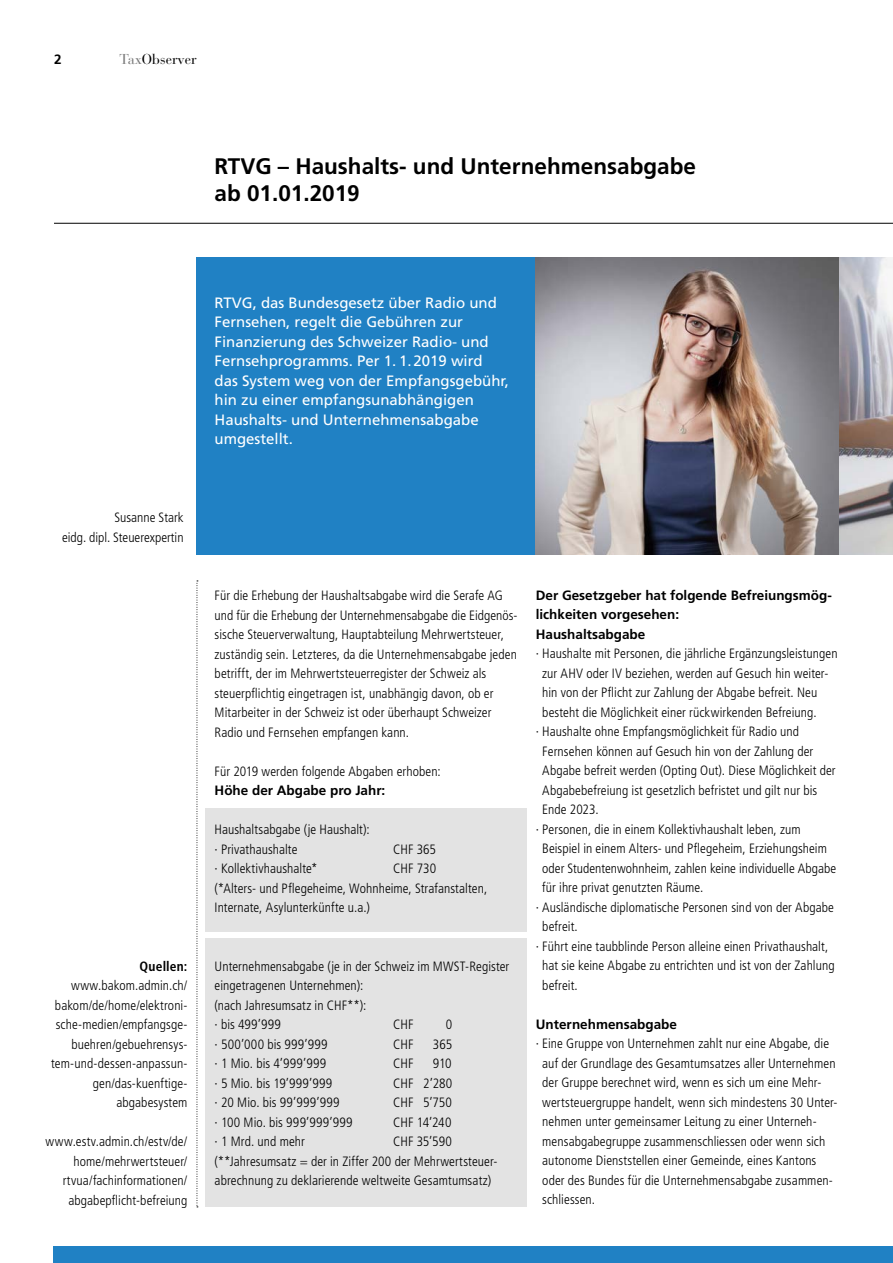
<style>
.page{position:relative;width:893px;height:1263px;background:#fff}
.page>*{position:absolute;margin:0;border:0;box-sizing:border-box;transform-origin:0 0}
.t1{font:700 22.5px/27px "Frutiger LT Std";color:#000}
.t2{font:15px/19.5px "Frutiger LT Std";color:#fff}
.t3{font:14.25px "Bauer Bodoni Std";color:#000}
.t4{font:300 condensed 13.5px/19.5px "Frutiger LT Std";letter-spacing:.005em;color:#000}
.t5{font:700 13.5px/19.5px "Frutiger LT Std";color:#000}
.t6{font:700 condensed 13.5px "Frutiger LT Std";letter-spacing:.01em;color:#000}
.s1{color:#787878}
</style>
<div class="page">
<hr style="left:54px;top:223px;width:839px;height:1px;background:#000">
<div style="left:53px;top:1246px;width:840px;height:17px;background:#2081c4"></div>
<div style="left:206px;top:938px;width:321px;height:269px;background:#e3e3e3"></div>
<div style="left:206px;top:808px;width:321px;height:124px;background:#e3e3e3"></div>
<img style="left:536px;top:257px;width:357px;height:298px">
<div style="left:197px;top:257px;width:339px;height:298px;background:#2081c4"></div>
<svg style="left:197px;top:581px;width:1px;height:626px"></svg>
<p class="t5" style="left:54px;top:50px;width:9px">2</p>
<p class="t3" style="left:120px;top:51px;width:79px"><span class="s1">Tax</span>Observer</p>
<h1 class="t1" style="left:215px;top:153px;width:483px">RTVG – Haushalts- und Unternehmensabgabe ab 01.01.2019</h1>
<p class="t4" style="left:62px;top:508px;width:123px;text-align:right">Susanne Stark<br>eidg. dipl. Steuerexpertin</p>
<p class="t6" style="left:140px;top:958px;width:49px">Quellen:</p>
<p class="t4" style="left:51px;top:976px;width:138px;text-align:right">www.bakom.admin.ch/ bakom/de/home/elektroni&shy;sche-medien/empfangsge&shy;buehren/gebuehrensys&shy;tem-und-dessen-anpassun&shy;gen/das-kuenftige&shy;abgabesystem</p>
<p class="t4" style="left:46px;top:1132px;width:143px;text-align:right">www.estv.admin.ch/estv/de/ home/mehrwertsteuer/ rtvua/fachinformationen/ abgabepflicht-befreiung</p>
<p class="t2" style="left:215px;top:293px;width:296px">RTVG, das Bundesgesetz über Radio und Fernsehen, regelt die Gebühren zur Finanzierung des Schweizer Radio- und Fernsehprogramms. Per 1. 1.2019 wird das System weg von der Empfangsgebühr, hin zu einer empfangsunabhängigen Haushalts- und Unternehmensabgabe umgestellt.</p>
<p class="t4" style="left:215px;top:586px;width:304px">Für die Erhebung der Haushaltsabgabe wird die Serafe AG und für die Erhebung der Unternehmensabgabe die Eidgenös&shy;sische Steuerverwaltung, Hauptabteilung Mehrwertsteuer, zuständig sein. Letzteres, da die Unternehmensabgabe jeden betrifft, der im Mehrwertsteuerregister der Schweiz als steuerpflichtig eingetragen ist, unabhängig davon, ob er Mitarbeiter in der Schweiz ist oder überhaupt Schweizer Radio und Fernsehen empfangen kann.</p>
<p class="t4" style="left:215px;top:761px;width:228px">Für 2019 werden folgende Abgaben erhoben:</p>
<p class="t5" style="left:215px;top:781px;width:172px">Höhe der Abgabe pro Jahr:</p>
<p class="t4" style="left:215px;top:820px;width:157px">Haushaltsabgabe (je Haushalt): ∙ Privathaushalte</p>
<p class="t4" style="left:393px;top:839px;width:44px">CHF 365</p>
<p class="t4" style="left:215px;top:859px;width:105px">∙ Kollektivhaushalte*</p>
<p class="t4" style="left:215px;top:859px;width:274px;text-indent:179px">CHF 730<br>(*Alters- und Pflegeheime, Wohnheime, Strafanstalten,<br>Internate, Asylunterkünfte u.a.)</p>
<p class="t4" style="left:215px;top:956px;width:296px">Unternehmensabgabe (je in der Schweiz im MWST-Register eingetragenen Unternehmen):<br>(nach Jahresumsatz in CHF**):<br>∙ bis 499’999</p>
<p class="t4" style="left:393px;top:1015px;width:22px">CHF</p>
<p class="t4" style="left:446px;top:1015px;width:8px">0</p>
<p class="t4" style="left:215px;top:1034px;width:115px">∙ 500’000 bis 999’999</p>
<p class="t4" style="left:393px;top:1034px;width:22px">CHF</p>
<p class="t4" style="left:433px;top:1034px;width:21px">365</p>
<p class="t4" style="left:215px;top:1054px;width:113px">∙ 1 Mio. bis 4’999’999</p>
<p class="t4" style="left:393px;top:1054px;width:22px">CHF</p>
<p class="t4" style="left:433px;top:1054px;width:20px">910</p>
<p class="t4" style="left:215px;top:1073px;width:119px">∙ 5 Mio. bis 19’999’999</p>
<p class="t4" style="left:393px;top:1073px;width:61px">CHF 2’280</p>
<p class="t4" style="left:215px;top:1093px;width:126px">∙ 20 Mio. bis 99’999’999</p>
<p class="t4" style="left:393px;top:1093px;width:60px">CHF 5’750</p>
<p class="t4" style="left:215px;top:1112px;width:140px">∙ 100 Mio. bis 999’999’999</p>
<p class="t4" style="left:393px;top:1112px;width:60px">CHF 14’240</p>
<p class="t4" style="left:215px;top:1132px;width:92px">∙ 1 Mrd. und mehr</p>
<p class="t4" style="left:215px;top:1132px;width:284px;text-indent:179px">CHF 35’590 (**Jahresumsatz = der in Ziffer 200 der Mehrwertsteuer&shy;abrechnung zu deklarierende weltweite Gesamtumsatz)</p>
<p class="t5" style="left:536px;top:585px;width:298px">Der Gesetzgeber hat folgende Befreiungsmög&shy;lichkeiten vorgesehen:<br>Haushaltsabgabe</p>
<p class="t4" style="left:536px;top:644px;width:303px">∙ Haushalte mit Personen, die jährliche Ergänzungsleistungen</p>
<p class="t4" style="left:542px;top:664px;width:288px">zur AHV oder IV beziehen, werden auf Gesuch hin weiter-</p>
<p class="t4" style="left:542px;top:683px;width:277px">hin von der Pflicht zur Zahlung der Abgabe befreit. Neu</p>
<p class="t4" style="left:542px;top:703px;width:276px">besteht die Möglichkeit einer rückwirkenden Befreiung.</p>
<p class="t4" style="left:536px;top:722px;width:265px">∙ Haushalte ohne Empfangsmöglichkeit für Radio und</p>
<p class="t4" style="left:542px;top:742px;width:273px">Fernsehen können auf Gesuch hin von der Zahlung der</p>
<p class="t4" style="left:542px;top:761px;width:295px">Abgabe befreit werden (Opting Out). Diese Möglichkeit der</p>
<p class="t4" style="left:542px;top:781px;width:276px">Abgabebefreiung ist gesetzlich befristet und gilt nur bis</p>
<p class="t4" style="left:542px;top:800px;width:58px">Ende 2023.</p>
<p class="t4" style="left:536px;top:820px;width:266px">∙ Personen, die in einem Kollektivhaushalt leben, zum</p>
<p class="t4" style="left:542px;top:839px;width:286px">Beispiel in einem Alters- und Pflegeheim, Erziehungsheim</p>
<p class="t4" style="left:542px;top:859px;width:295px">oder Studentenwohnheim, zahlen keine individuelle Abgabe</p>
<p class="t4" style="left:542px;top:878px;width:163px">für ihre privat genutzten Räume.</p>
<p class="t4" style="left:536px;top:898px;width:300px">∙ Ausländische diplomatische Personen sind von der Abgabe</p>
<p class="t4" style="left:542px;top:917px;width:37px">befreit.</p>
<p class="t4" style="left:536px;top:937px;width:294px">∙ Führt eine taubblinde Person alleine einen Privathaushalt,</p>
<p class="t4" style="left:542px;top:956px;width:294px">hat sie keine Abgabe zu entrichten und ist von der Zahlung</p>
<p class="t4" style="left:542px;top:976px;width:37px">befreit.</p>
<p class="t5" style="left:536px;top:1014px;width:143px">Unternehmensabgabe</p>
<p class="t4" style="left:542px;top:1034px;width:297px;text-indent:-6px">∙ Eine Gruppe von Unternehmen zahlt nur eine Abgabe, die auf der Grundlage des Gesamtumsatzes aller Unternehmen der Gruppe berechnet wird, wenn es sich um eine Mehr&shy;wertsteuergruppe handelt, wenn sich mindestens 30 Unter&shy;nehmen unter gemeinsamer Leitung zu einer Unterneh&shy;mensabgabegruppe zusammenschliessen oder wenn sich autonome Dienststellen einer Gemeinde, eines Kantons oder des Bundes für die Unternehmensabgabe zusammen&shy;schliessen.</p>
</div>
